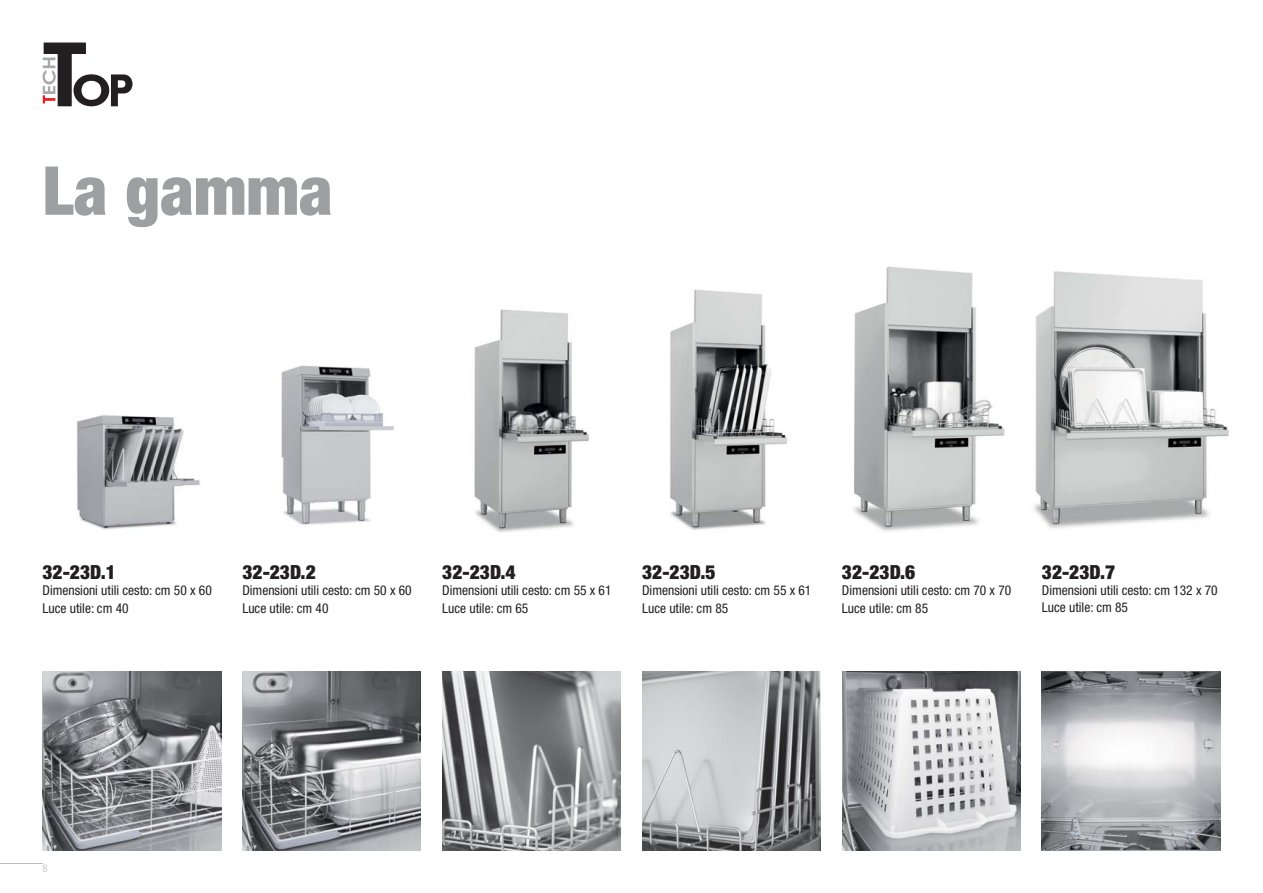
<style>
.page{position:relative;width:1263px;height:893px;background:#fff}
.page>*{position:absolute;margin:0;border:0;box-sizing:border-box;transform-origin:0 0}
.t1{font:900 condensed 67.5px "Helvetica Neue";color:#9d9fa1}
.t2{font:900 condensed 19.5px "Helvetica Neue";color:#231f20}
.t3{font:condensed 13.5px/18px "Helvetica Neue";color:#231f20}
.t4{font:300 condensed 10.5px "Helvetica Neue";color:#bbbdc0}
</style>
<div class="page">
<hr style="left:0;top:863px;width:43px;height:1px;background:#bbbdc0">
<svg style="left:43px;top:43px;width:90px;height:63px"></svg>
<img style="left:43px;top:672px;width:178px;height:178px">
<img style="left:242px;top:672px;width:179px;height:178px">
<img style="left:442px;top:672px;width:179px;height:178px">
<img style="left:642px;top:672px;width:179px;height:178px">
<img style="left:842px;top:672px;width:178px;height:178px">
<img style="left:1042px;top:672px;width:178px;height:178px">
<img style="left:77px;top:415px;width:123px;height:115px">
<img style="left:281px;top:365px;width:113px;height:160px">
<img style="left:474px;top:309px;width:115px;height:224px">
<img style="left:670px;top:289px;width:118px;height:241px">
<img style="left:854px;top:266px;width:151px;height:266px">
<img style="left:1034px;top:271px;width:195px;height:258px">
<h1 class="t1" style="left:43px;top:167px;width:292px">La gamma</h1>
<h2 class="t2" style="left:43px;top:565px;width:75px">32-23D.1</h2>
<p class="t3" style="left:43px;top:583px;width:171px">Dimensioni utili cesto: cm 50 x 60<br>Luce utile: cm 40</p>
<h2 class="t2" style="left:242px;top:565px;width:75px">32-23D.2</h2>
<p class="t3" style="left:242px;top:583px;width:171px">Dimensioni utili cesto: cm 50 x 60<br>Luce utile: cm 40</p>
<h2 class="t2" style="left:442px;top:565px;width:75px">32-23D.4</h2>
<p class="t3" style="left:442px;top:583px;width:171px">Dimensioni utili cesto: cm 55 x 61<br>Luce utile: cm 65</p>
<h2 class="t2" style="left:642px;top:565px;width:75px">32-23D.5</h2>
<p class="t3" style="left:642px;top:583px;width:171px">Dimensioni utili cesto: cm 55 x 61<br>Luce utile: cm 85</p>
<h2 class="t2" style="left:842px;top:565px;width:75px">32-23D.6</h2>
<p class="t3" style="left:842px;top:583px;width:171px">Dimensioni utili cesto: cm 70 x 70<br>Luce utile: cm 85</p>
<h2 class="t2" style="left:1042px;top:565px;width:75px">32-23D.7</h2>
<p class="t3" style="left:1042px;top:584px;width:177px;line-height:16.2px">Dimensioni utili cesto: cm 132 x 70<br>Luce utile: cm 85</p>
<p class="t4" style="left:43px;top:864px;width:7px">8</p>
</div>
